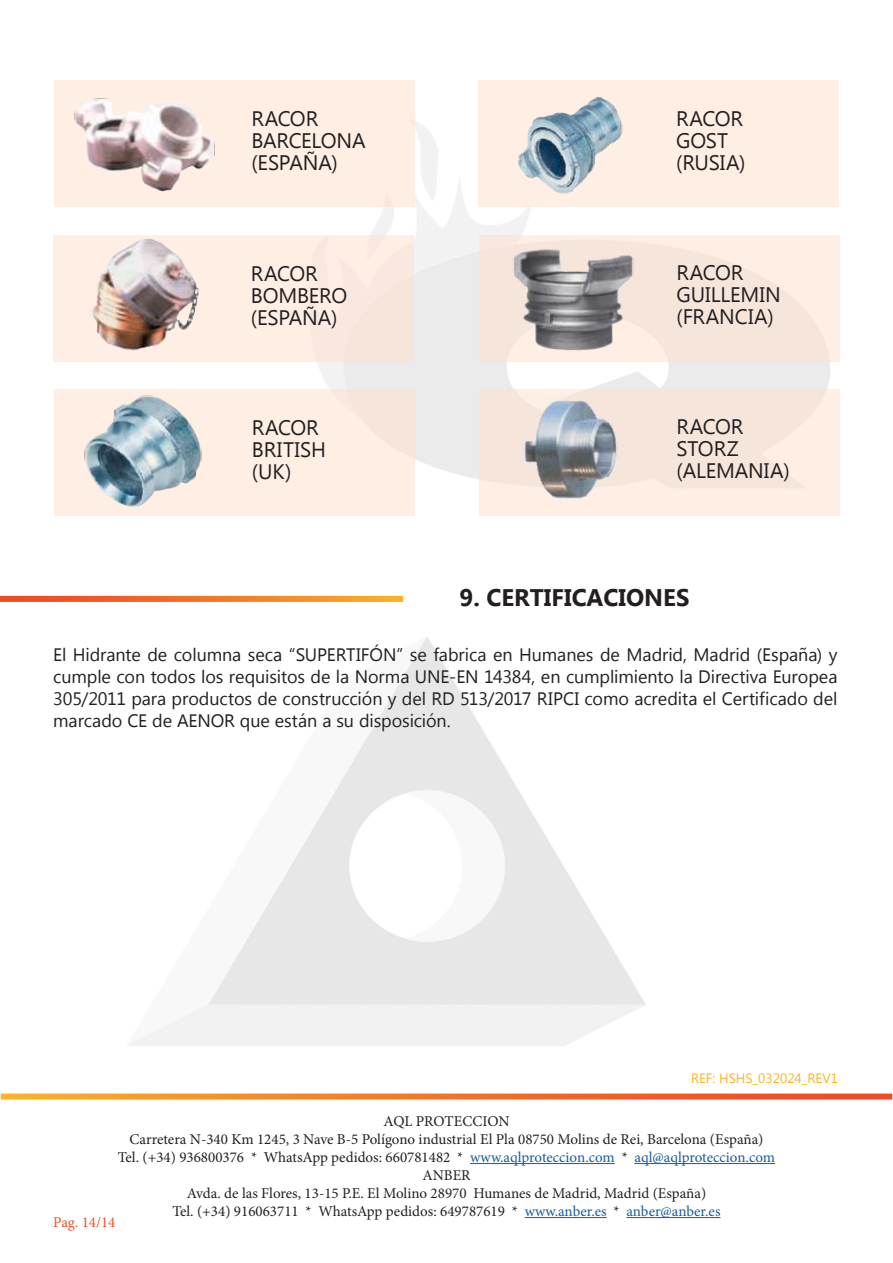
<style>
.page{position:relative;width:893px;height:1263px;background:#fff}
.page>*{position:absolute;margin:0;border:0;box-sizing:border-box;transform-origin:0 0}
.t1{font:700 24px "Microsoft New Tai Lue";color:#231f20}
.t2{font:21px/21.9px "Microsoft New Tai Lue";letter-spacing:-.005em;color:#231f20}
.t3{font:18px/21.9px "Microsoft New Tai Lue";letter-spacing:-.005em;color:#231f20;text-align:justify}
.t4{font:15px/18px "Minion Pro";color:#231f20;text-align:center}
.t5{font:15px "Minion Pro";color:#f05126}
.t6{font:13.5px "Microsoft New Tai Lue";color:#fcb325}
.s1{color:#175d9e}
</style>
<div class="page">
<svg style="left:1px;top:1093px;width:891px;height:6px;background:#f4823a"></svg>
<hr style="left:470px;top:1163px;width:145px;height:1px;background:#175d9e">
<hr style="left:634px;top:1163px;width:141px;height:1px;background:#175d9e">
<hr style="left:525px;top:1217px;width:82px;height:1px;background:#175d9e">
<hr style="left:626px;top:1217px;width:94px;height:1px;background:#175d9e">
<svg style="left:0;top:596px;width:403px;height:6px;background:#f47729"></svg>
<div style="left:54px;top:81px;width:360px;height:126px;background:#feeee4"></div>
<img style="left:74px;top:98px;width:141px;height:94px">
<div style="left:479px;top:80px;width:360px;height:127px;background:#feeee4"></div>
<img style="left:518px;top:97px;width:105px;height:97px">
<div style="left:53px;top:235px;width:361px;height:126px;background:#feeee4"></div>
<img style="left:89px;top:239px;width:110px;height:112px">
<div style="left:479px;top:235px;width:360px;height:126px;background:#f5e5db"></div>
<img style="left:501px;top:234px;width:133px;height:116px">
<div style="left:54px;top:389px;width:361px;height:126px;background:#feeee4"></div>
<img style="left:84px;top:395px;width:118px;height:112px">
<div style="left:479px;top:389px;width:360px;height:126px;background:#f5e5db"></div>
<img style="left:524px;top:399px;width:94px;height:100px">
<h2 class="t2" style="left:251px;top:109px;width:116px">RACOR<br>BARCELONA (ESPAÑA)</h2>
<h2 class="t2" style="left:676px;top:109px;width:71px">RACOR<br>GOST (RUSIA)</h2>
<h2 class="t2" style="left:251px;top:264px;width:98px">RACOR<br>BOMBERO (ESPAÑA)</h2>
<h2 class="t2" style="left:677px;top:264px;width:106px">RACOR<br>GUILLEMIN (FRANCIA)</h2>
<h2 class="t2" style="left:252px;top:418px;width:76px">RACOR<br>BRITISH (UK)</h2>
<h2 class="t2" style="left:677px;top:418px;width:115px">RACOR<br>STORZ (ALEMANIA)</h2>
<h1 class="t1" style="left:460px;top:584px;width:231px">9. CERTIFICACIONES</h1>
<p class="t3" style="left:53px;top:645px;width:786px">El Hidrante de columna seca “SUPERTIFÓN” se fabrica en Humanes de Madrid, Madrid (España) y cumple con todos los requisitos de la Norma UNE-EN 14384, en cumplimiento la Directiva Europea 305/2011 para productos de construcción y del RD 513/2017 RIPCI como acredita el Certificado del marcado CE de AENOR que están a su disposición.</p>
<p class="t6" style="left:691px;top:1070px;width:149px">REF: HSHS_032024_REV1</p>
<p class="t4" style="left:118px;top:1112px;width:659px">AQL PROTECCION<br>Carretera N-340 Km 1245, 3 Nave B-5 Polígono industrial El Pla 08750 Molins de Rei, Barcelona (España)<br>Tel. (+34) 936800376 * WhatsApp pedidos: 660781482 * <span class="s1">www.aqlproteccion.com</span> * <span class="s1">aql@aqlproteccion.com </span>ANBER<br>Avda. de las Flores, 13-15 P.E. El Molino 28970 Humanes de Madrid, Madrid (España)<br>Tel. (+34) 916063711 * WhatsApp pedidos: 649787619 * <span class="s1">www.anber.es</span> * <span class="s1">anber@anber.es</span></p>
<p class="t5" style="left:53px;top:1212px;width:64px">Pag. 14/14</p>
</div>
